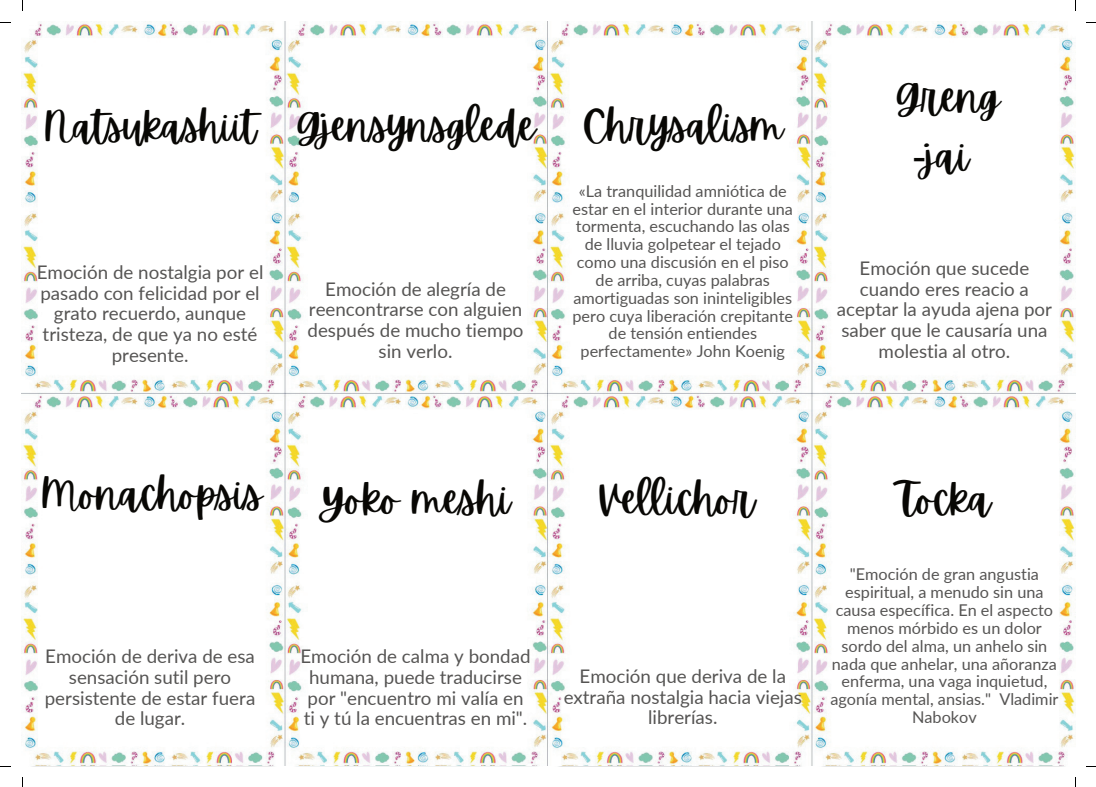
<style>
.page{position:relative;width:1096px;height:787px;background:#fff}
.page>*{position:absolute;margin:0;border:0;box-sizing:border-box;transform-origin:0 0}
.t1{font:42.5px/59px "Apricots";color:#080704;text-align:center}
.t2{font:41.25px "Apricots";color:#080704}
.t3{font:18.75px/20.6px "Lato";color:#555453;text-align:center}
.t4{font:16.25px/17.8px "Lato";color:#555453;text-align:center}
.s1{font-family:"Noto Sans"}
</style>
<div class="page">
<img style="left:22px;top:22px;width:1052px;height:743px">
<h2 class="t2" style="left:44px;top:100px;width:214px">Natsukashiit</h2>
<p class="t3" style="left:37px;top:261px;width:228px">Emoción de nostalgia por el pasado con felicidad por el grato recuerdo, aunque tristeza, de que ya no esté presente.</p>
<h1 class="t1" style="left:295px;top:95px;width:242px">Gjensynsglede</h1>
<p class="t3" style="left:307px;top:278px;width:217px">Emoción de alegría de reencontrarse con alguien después de mucho tiempo sin verlo.</p>
<h1 class="t1" style="left:582px;top:95px;width:202px">Chrysalism</h1>
<p class="t4" style="left:572px;top:181px;width:222px">«La tranquilidad amniótica de estar en el interior durante una tormenta, escuchando las olas de lluvia golpetear el tejado como una discusión en el piso de arriba, cuyas palabras amortiguadas son ininteligibles pero cuya liberación crepitante de tensión entiendes perfectamente» John Koenig</p>
<h1 class="t1" style="left:894px;top:66px;width:107px">Greng <span class="s1">-</span>jai</h1>
<p class="t3" style="left:836px;top:257px;width:217px">Emoción que sucede cuando eres reacio a aceptar la ayuda ajena por saber que le causaría una molestia al otro.</p>
<h1 class="t1" style="left:41px;top:464px;width:223px">Monachopsis</h1>
<p class="t3" style="left:45px;top:645px;width:212px">Emoción de deriva de esa sensación sutil pero persistente de estar fuera de lugar.</p>
<h1 class="t1" style="left:320px;top:469px;width:192px">Yoko meshi</h1>
<p class="t3" style="left:300px;top:645px;width:232px;text-align:left">Emoción de calma y bondad humana, puede traducirse por "encuentro mi valía en ti y tú la encuentras en mi".</p>
<h1 class="t1" style="left:597px;top:469px;width:158px">Vellichor</h1>
<p class="t3" style="left:563px;top:665px;width:240px">Emoción que deriva de la extraña nostalgia hacia viejas librerías.</p>
<h1 class="t1" style="left:897px;top:469px;width:96px">Tocka</h1>
<p class="t4" style="left:830px;top:565px;width:229px">"Emoción de gran angustia espiritual, a menudo sin una causa específica. En el aspecto menos mórbido es un dolor sordo del alma, un anhelo sin nada que anhelar, una añoranza enferma, una vaga inquietud, agonía mental, ansias." Vladimir<br>Nabokov</p>
</div>
